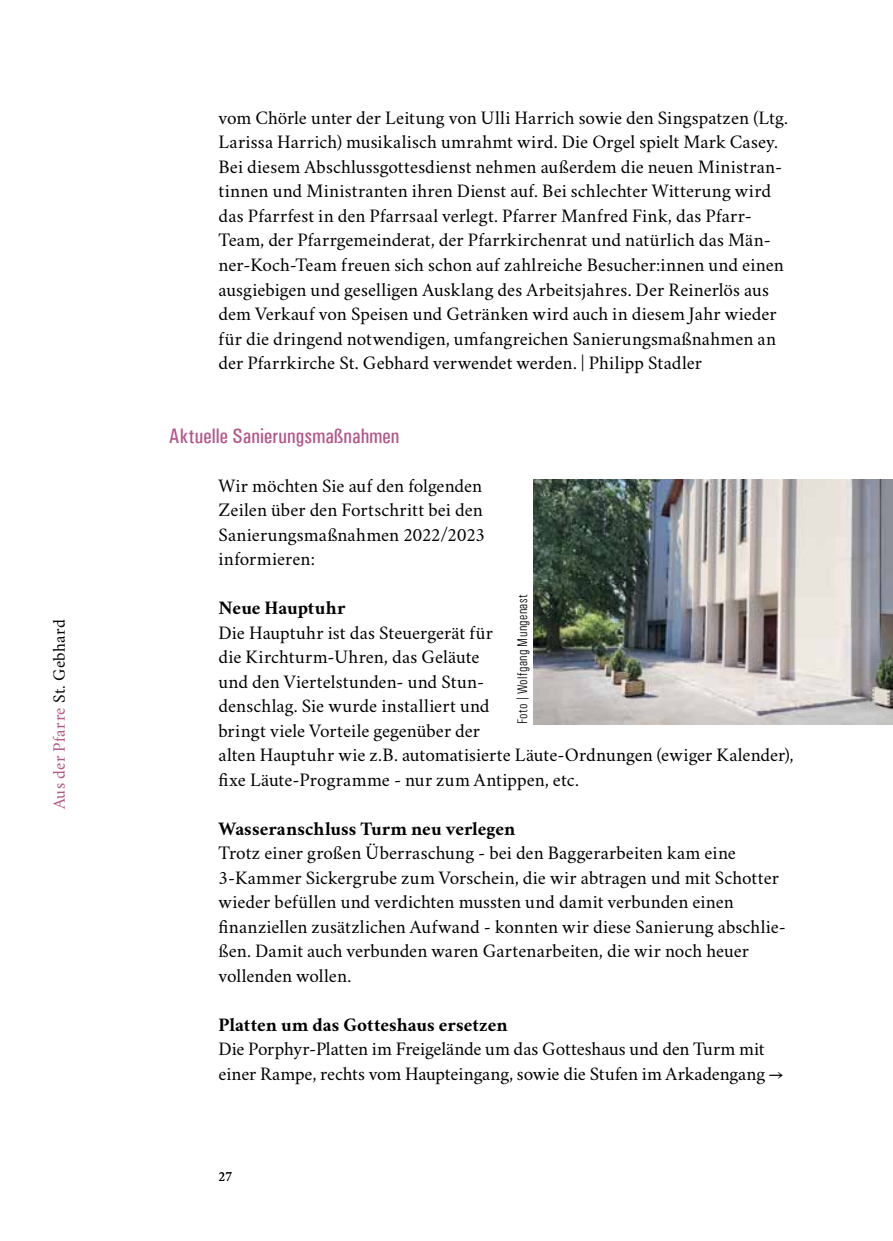
<style>
.page{position:relative;width:893px;height:1241px;background:#fff}
.page>*{position:absolute;margin:0;border:0;box-sizing:border-box;transform-origin:0 0}
.t1{font:500 condensed 21px "Univers";letter-spacing:.005em;color:#b45689}
.t2{font:19.25px/24.5px "Crimson";color:#000}
.t3{font:700 19.25px "Crimson";color:#000}
.t4{font:17.5px "Crimson";letter-spacing:.02em;color:#b45689}
.t5{font:300 condensed 14px "Univers";letter-spacing:.025em;color:#000}
.t6{font:14px "Crimson";color:#000}
.s1{color:#000}
.s2{font-family:"Crimson";font-weight:400;font-stretch:normal}
</style>
<div class="page">
<img style="left:533px;top:479px;width:360px;height:245px">
<p class="t4" style="left:45px;top:809px;width:192px;rotate:-90deg">Aus der Pfarre <span class="s1">St. Gebhard</span></p>
<p class="t2" style="left:218px;top:103px;width:571px">vom Chörle unter der Leitung von Ulli Harrich sowie den Singspatzen (Ltg.<br>Larissa Harrich) musikalisch umrahmt wird. Die Orgel spielt Mark Casey.<br>Bei diesem Abschlussgottesdienst nehmen außerdem die neuen Ministran&shy;tinnen und Ministranten ihren Dienst auf. Bei schlechter Witterung wird das Pfarrfest in den Pfarrsaal verlegt. Pfarrer Manfred Fink, das Pfarr-Team, der Pfarrgemeinderat, der Pfarrkirchenrat und natürlich das Män&shy;ner-Koch-Team freuen sich schon auf zahlreiche Besucher:innen und einen ausgiebigen und geselligen Ausklang des Arbeitsjahres. Der Reinerlös aus dem Verkauf von Speisen und Getränken wird auch in diesem Jahr wieder für die dringend notwendigen, umfangreichen Sanierungsmaßnahmen an der Pfarrkirche St. Gebhard verwendet werden. | Philipp Stadler</p>
<p class="t1" style="left:169px;top:423px;width:232px">Aktuelle Sanierungsmaßnahmen</p>
<p class="t2" style="left:218px;top:470px;width:268px">Wir möchten Sie auf den folgenden<br>Zeilen über den Fortschritt bei den<br>Sanierungsmaßnahmen 2022/2023 informieren:</p>
<p class="t3" style="left:218px;top:593px;width:129px">Neue Hauptuhr</p>
<p class="t2" style="left:218px;top:617px;width:577px">Die Hauptuhr ist das Steuergerät für<br>die Kirchturm-Uhren, das Geläute<br>und den Viertelstunden- und Stun-<br>denschlag. Sie wurde installiert und<br>bringt viele Vorteile gegenüber der<br>alten Hauptuhr wie z.B. automatisierte Läute-Ordnungen (ewiger Kalender), fixe Läute-Programme - nur zum Antippen, etc.</p>
<p class="t3" style="left:218px;top:813px;width:298px">Wasseranschluss Turm neu verlegen</p>
<p class="t2" style="left:218px;top:838px;width:569px">Trotz einer großen Überraschung - bei den Baggerarbeiten kam eine 3-Kammer Sickergrube zum Vorschein, die wir abtragen und mit Schotter wieder befüllen und verdichten mussten und damit verbunden einen finanziellen zusätzlichen Aufwand - konnten wir diese Sanierung abschlie&shy;ßen. Damit auch verbunden waren Gartenarbeiten, die wir noch heuer vollenden wollen.</p>
<p class="t3" style="left:218px;top:1009px;width:291px">Platten um das Gotteshaus ersetzen</p>
<p class="t2" style="left:218px;top:1034px;width:566px">Die Porphyr-Platten im Freigelände um das Gotteshaus und den Turm mit einer Rampe, rechts vom Haupteingang, sowie die Stufen im Arkadengang →</p>
<p class="t5" style="left:514px;top:724px;width:131px;rotate:-90deg">Foto <span class="s2">|</span> Wolfgang Mungenast</p>
<p class="t6" style="left:218px;top:1164px;width:15px">27</p>
</div>
